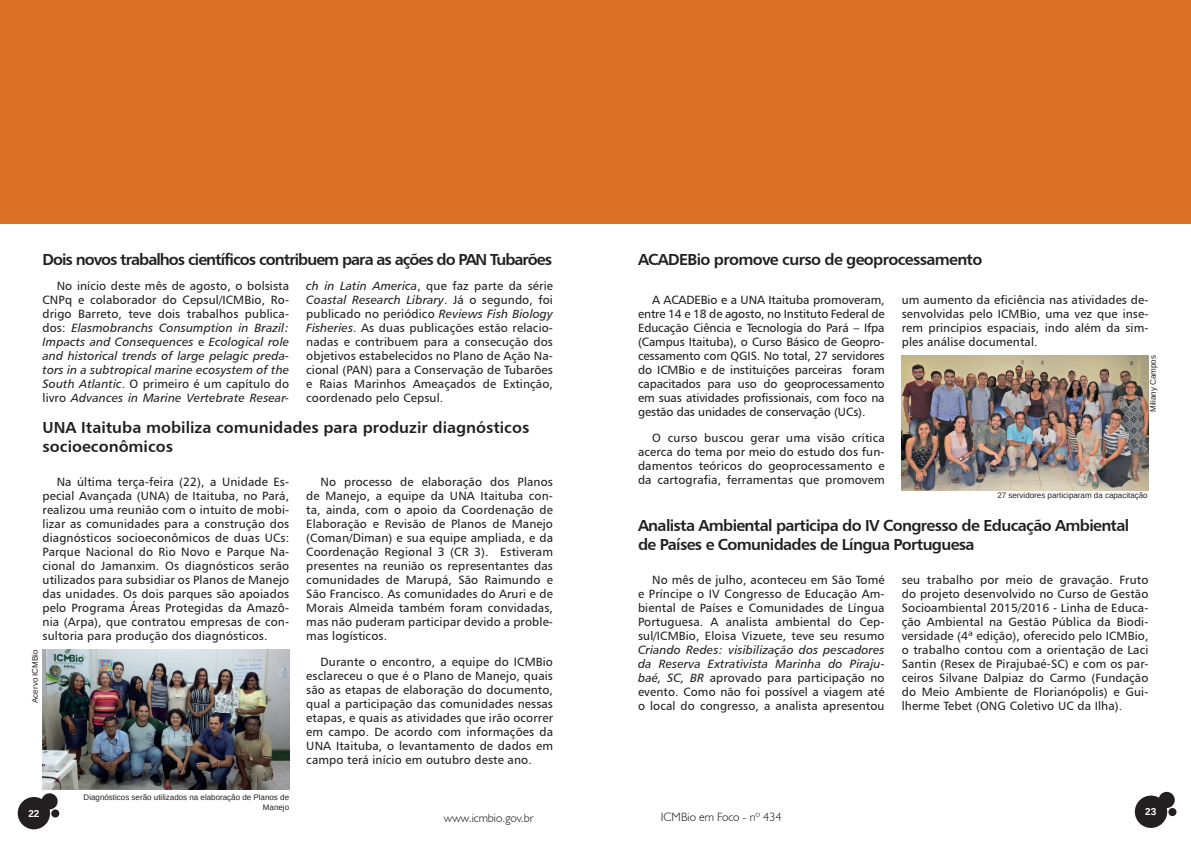
<style>
.page{position:relative;width:1191px;height:842px;background:#fff}
.page>*{position:absolute;margin:0;border:0;box-sizing:border-box;transform-origin:0 0}
.t1{font:16px/19.2px "Humanist 777 BT Bold B";letter-spacing:-.04em;color:#231f20}
.t2{font:16px/19.2px "Humanist 777 BT Bold B";color:#231f20}
.t3{font:16px "Humanist 777 BT Bold B";letter-spacing:-.06em;color:#231f20}
.t4{font:12px/14px "Humanist 777 BT Roman B";letter-spacing:.01em;color:#231f20;text-align:justify}
.t5{font:12px/14px "Humanist 777 BT Italic B";letter-spacing:.01em;color:#231f20}
.t6{font:300 12px "Humanist 521 BT";color:#1c1a19}
.t7{font:700 10px "Liberation Sans";color:#fff}
.t8{font:8px/10px "Liberation Sans";color:#231f20;text-align:right}
.s1{font-family:"Humanist 777 BT Roman B"}
.s2{font-family:"Humanist 777 BT Italic B"}
</style>
<div class="page">
<div style="left:0;top:0;width:1191px;height:224px;background:#dc7126"></div>
<img style="left:901px;top:355px;width:247px;height:136px">
<img style="left:43px;top:649px;width:247px;height:140px">
<div style="left:18px;top:797px;width:32px;height:32px;background:#231f20;border-radius:50%"></div>
<div style="left:41px;top:793px;width:17px;height:16px;background:#231f20;border-radius:50%"></div>
<div style="left:51px;top:809px;width:8px;height:8px;background:#231f20;border-radius:50%"></div>
<div style="left:1134px;top:795px;width:33px;height:33px;background:#231f20;border-radius:50%"></div>
<div style="left:1158px;top:792px;width:16px;height:16px;background:#231f20;border-radius:50%"></div>
<div style="left:1168px;top:808px;width:8px;height:8px;background:#231f20;border-radius:50%"></div>
<h1 class="t3" style="left:43px;top:249px;width:511px">Dois novos trabalhos científicos contribuem para as ações do PAN Tubarões</h1>
<h1 class="t1" style="left:638px;top:249px;width:346px">ACADEBio promove curso de geoprocessamento</h1>
<p class="t4" style="left:43px;top:278px;width:248px;text-indent:14px">No início deste mês de agosto, o bolsista CNPq e colaborador do Cepsul/ICMBio, Ro&shy;drigo Barreto, teve dois trabalhos publica-</p>
<p class="t5" style="left:43px;top:320px;width:248px;text-align:justify"><span class="s1">dos:</span> Elasmobranchs Consumption in Brazil:<br>Impacts and Consequences <span class="s1">e</span> Ecological role and historical trends of large pelagic preda&shy;tors in a subtropical marine ecosystem of the</p>
<p class="t4" style="left:43px;top:376px;width:248px"><span class="s2">South Atlantic</span>. O primeiro é um capítulo do</p>
<p class="t5" style="left:43px;top:390px;width:248px"><span class="s1">livro</span> Advances in Marine Vertebrate Resear-</p>
<p class="t4" style="left:306px;top:279px;width:248px"><span class="s2">ch in Latin America</span>, que faz parte da série</p>
<p class="t5" style="left:306px;top:292px;width:248px">Coastal Research Library<span class="s1">. Já o segundo, foi</span></p>
<p class="t4" style="left:306px;top:307px;width:248px">publicado no periódico <span class="s2">Reviews Fish Biology Fisheries</span>. As duas publicações estão relacio&shy;nadas e contribuem para a consecução dos objetivos estabelecidos no Plano de Ação Na&shy;cional (PAN) para a Conservação de Tubarões e Raias Marinhos Ameaçados de Extinção, coordenado pelo Cepsul.</p>
<h1 class="t2" style="left:43px;top:418px;width:488px">UNA Itaituba mobiliza comunidades para produzir diagnósticos socioeconômicos</h1>
<p class="t4" style="left:43px;top:475px;width:248px;text-indent:14px">Na última terça-feira (22), a Unidade Es&shy;pecial Avançada (UNA) de Itaituba, no Pará, realizou uma reunião com o intuito de mobi&shy;lizar as comunidades para a construção dos diagnósticos socioeconômicos de duas UCs:<br>Parque Nacional do Rio Novo e Parque Na&shy;cional do Jamanxim. Os diagnósticos serão utilizados para subsidiar os Planos de Manejo das unidades. Os dois parques são apoiados pelo Programa Áreas Protegidas da Amazô&shy;nia (Arpa), que contratou empresas de con&shy;sultoria para produção dos diagnósticos.</p>
<p class="t8" style="left:30px;top:703px;width:55px;rotate:-90deg">Acervo ICMBio</p>
<p class="t4" style="left:306px;top:475px;width:248px;text-indent:14px">No processo de elaboração dos Planos de Manejo, a equipe da UNA Itaituba con&shy;ta, ainda, com o apoio da Coordenação de Elaboração e Revisão de Planos de Manejo (Coman/Diman) e sua equipe ampliada, e da Coordenação Regional 3 (CR 3). Estiveram presentes na reunião os representantes das comunidades de Marupá, São Raimundo e São Francisco. As comunidades do Aruri e de Morais Almeida também foram convidadas, mas não puderam participar devido a proble&shy;mas logísticos.</p>
<p class="t4" style="left:306px;top:654px;width:248px;text-indent:14px">Durante o encontro, a equipe do ICMBio esclareceu o que é o Plano de Manejo, quais são as etapas de elaboração do documento, qual a participação das comunidades nessas etapas, e quais as atividades que irão ocorrer em campo. De acordo com informações da UNA Itaituba, o levantamento de dados em campo terá início em outubro deste ano.</p>
<p class="t4" style="left:638px;top:293px;width:248px;text-indent:14px">A ACADEBio e a UNA Itaituba promoveram, entre 14 e 18 de agosto, no Instituto Federal de Educação Ciência e Tecnologia do Pará – Ifpa (Campus Itaituba), o Curso Básico de Geopro&shy;cessamento com QGIS. No total, 27 servidores do ICMBio e de instituições parceiras foram capacitados para uso do geoprocessamento em suas atividades profissionais, com foco na gestão das unidades de conservação (UCs).</p>
<p class="t4" style="left:638px;top:430px;width:248px;text-indent:14px">O curso buscou gerar uma visão crítica acerca do tema por meio do estudo dos fun&shy;damentos teóricos do geoprocessamento e da cartografia, ferramentas que promovem</p>
<p class="t4" style="left:901px;top:293px;width:248px">um aumento da eficiência nas atividades de&shy;senvolvidas pelo ICMBio, uma vez que inse&shy;rem princípios espaciais, indo além da sim&shy;ples análise documental.</p>
<p class="t8" style="left:1148px;top:412px;width:58px;rotate:-90deg">Miliany Campos</p>
<p class="t8" style="left:997px;top:490px;width:152px">27 servidores participaram da capacitação</p>
<h1 class="t1" style="left:638px;top:515px;width:493px">Analista Ambiental participa do IV Congresso de Educação Ambiental de Países e Comunidades de Língua Portuguesa</h1>
<p class="t4" style="left:638px;top:572px;width:248px;text-indent:14px">No mês de julho, aconteceu em São Tomé e Príncipe o IV Congresso de Educação Am&shy;biental de Países e Comunidades de Língua Portuguesa. A analista ambiental do Cep&shy;sul/ICMBio, Eloisa Vizuete, teve seu resumo</p>
<p class="t5" style="left:638px;top:642px;width:248px">Criando Redes: visibilização dos pescadores da Reserva Extrativista Marinha do Piraju-</p>
<p class="t4" style="left:638px;top:670px;width:248px"><span class="s2">baé, SC, BR</span> aprovado para participação no evento. Como não foi possível a viagem até o local do congresso, a analista apresentou</p>
<p class="t4" style="left:901px;top:572px;width:248px">seu trabalho por meio de gravação. Fruto do projeto desenvolvido no Curso de Gestão Socioambiental 2015/2016 - Linha de Educa&shy;ção Ambiental na Gestão Pública da Biodi&shy;versidade (4ª edição), oferecido pelo ICMBio, o trabalho contou com a orientação de Laci Santin (Resex de Pirajubaé-SC) e com os par&shy;ceiros Silvane Dalpiaz do Carmo (Fundação do Meio Ambiente de Florianópolis) e Gui&shy;lherme Tebet (ONG Coletivo UC da Ilha).</p>
<p class="t8" style="left:84px;top:792px;width:207px">Diagnósticos serão utilizados na elaboração de Planos de<br>Manejo</p>
<p class="t7" style="left:28px;top:806px;width:13px">22</p>
<p class="t7" style="left:1145px;top:805px;width:13px">23</p>
<p class="t6" style="left:444px;top:810px;width:92px">www.icmbio.gov.br</p>
<p class="t6" style="left:661px;top:810px;width:122px">ICMBio em Foco - nº 434</p>
</div>
